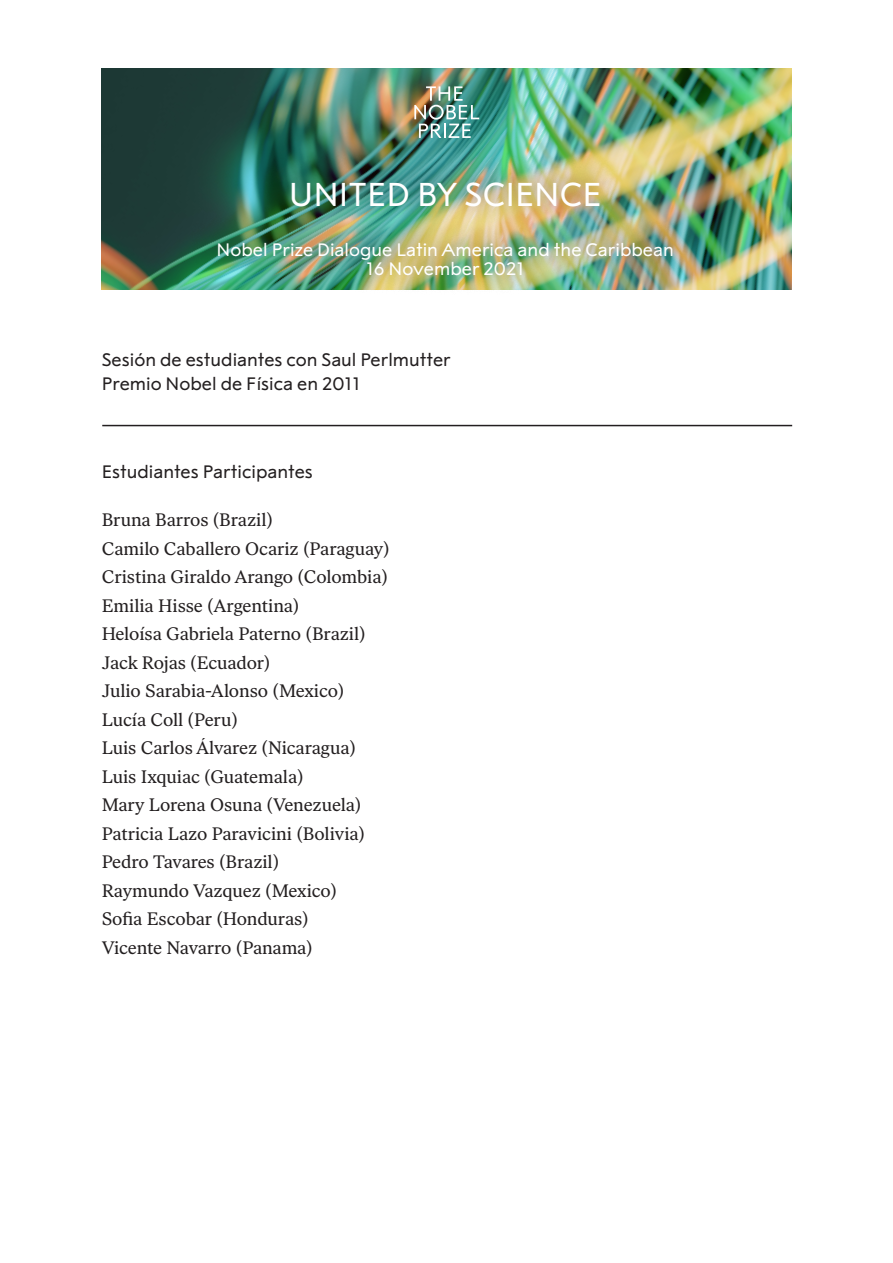
<style>
.page{position:relative;width:893px;height:1263px;background:#fff}
.page>*{position:absolute;margin:0;border:0;box-sizing:border-box;transform-origin:0 0}
.t1{font:33px "Alfred Sans";color:#fff}
.t2{font:30px "Alfred Sans";color:#fff}
.t3{font:20.55px "Alfred Sans";color:#fff}
.t4{font:18px "Alfred Serif Text";letter-spacing:-.005em;color:#231f20}
.t5{font:18px "Alfred Sans";color:#231f20}
.t6{font:18px "Alfred Sans";color:#fff}
</style>
<div class="page">
<img style="left:102px;top:68px;width:689px;height:222px">
<div style="left:190px;top:154px;width:502px;height:141px;background:#231f20;opacity:.75"></div>
<img style="left:414px;top:86px;width:65px;height:52px">
<hr style="left:102px;top:425px;width:690px;height:1px;background:#231f20">
<p class="t1" style="left:289px;top:176px;width:314px">UNITED BY SCIENCE</p>
<p class="t6" style="left:217px;top:239px;width:459px">Nobel Prize Dialogue Latin America and the Caribbean</p>
<p class="t6" style="left:366px;top:259px;width:160px">16 November 2021</p>
<p class="t2" style="left:271px;top:196px;width:354px">XXXX LARS HEIKENSTEN</p>
<p class="t3" style="left:251px;top:239px;width:394px">Nobel Week Dialogue, 9 December 2020</p>
<p class="t5" style="left:102px;top:349px;width:350px">Sesión de estudiantes con Saul Perlmutter</p>
<p class="t5" style="left:102px;top:373px;width:260px">Premio Nobel de Física en 2011</p>
<p class="t5" style="left:102px;top:462px;width:213px">Estudiantes Participantes</p>
<p class="t4" style="left:102px;top:509px;width:173px">Bruna Barros (Brazil)</p>
<p class="t4" style="left:102px;top:538px;width:289px">Camilo Caballero Ocariz (Paraguay)</p>
<p class="t4" style="left:102px;top:566px;width:288px">Cristina Giraldo Arango (Colombia)</p>
<p class="t4" style="left:102px;top:595px;width:199px">Emilia Hisse (Argentina)</p>
<p class="t4" style="left:102px;top:623px;width:265px">Heloísa Gabriela Paterno (Brazil)</p>
<p class="t4" style="left:102px;top:652px;width:170px">Jack Rojas (Ecuador)</p>
<p class="t4" style="left:102px;top:680px;width:244px">Julio Sarabia-Alonso (Mexico)</p>
<p class="t4" style="left:102px;top:709px;width:138px">Lucía Coll (Peru)</p>
<p class="t4" style="left:102px;top:737px;width:256px">Luis Carlos Álvarez (Nicaragua)</p>
<p class="t4" style="left:102px;top:766px;width:203px">Luis Ixquiac (Guatemala)</p>
<p class="t4" style="left:102px;top:794px;width:261px">Mary Lorena Osuna (Venezuela)</p>
<p class="t4" style="left:102px;top:823px;width:265px">Patricia Lazo Paravicini (Bolivia)</p>
<p class="t4" style="left:102px;top:851px;width:179px">Pedro Tavares (Brazil)</p>
<p class="t4" style="left:102px;top:880px;width:237px">Raymundo Vazquez (Mexico)</p>
<p class="t4" style="left:102px;top:908px;width:208px">Sofia Escobar (Honduras)</p>
<p class="t4" style="left:102px;top:937px;width:213px">Vicente Navarro (Panama)</p>
</div>
